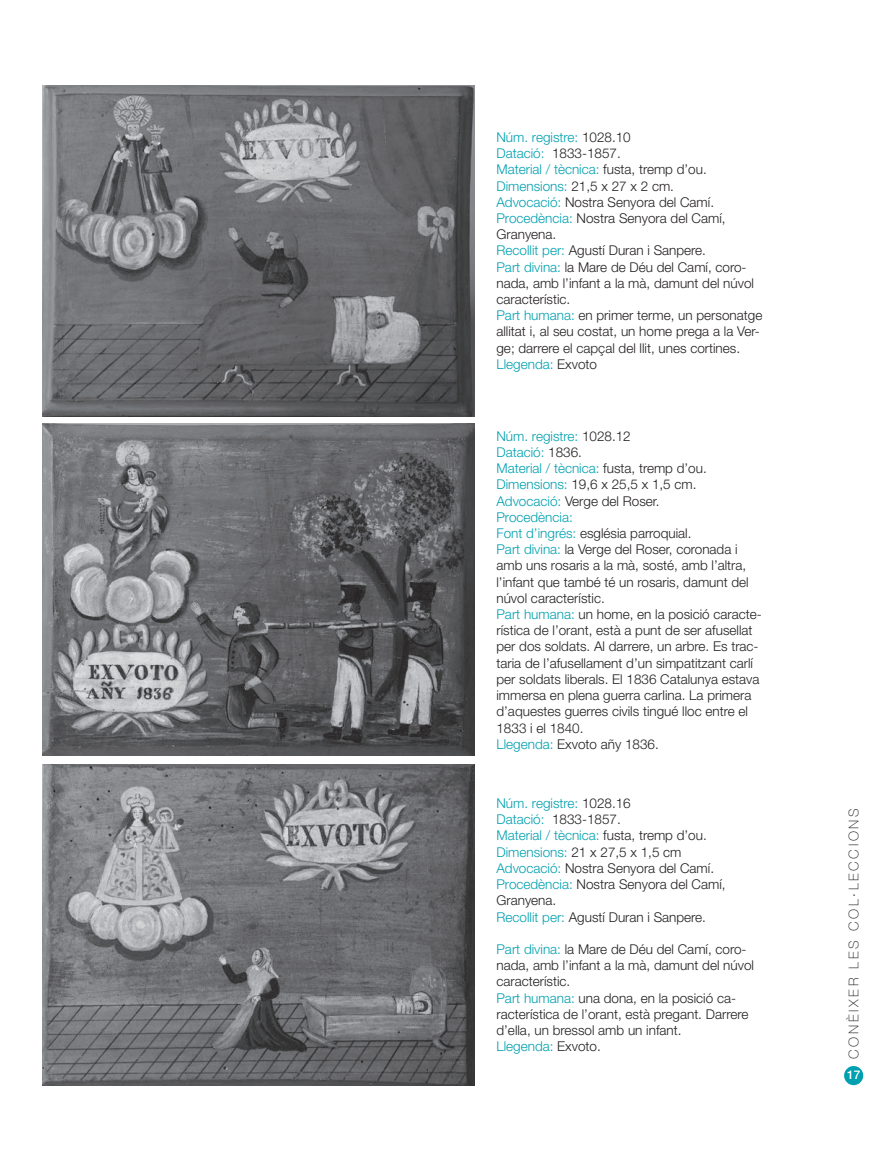
<style>
.page{position:relative;width:893px;height:1149px;background:#fff}
.page>*{position:absolute;margin:0;border:0;box-sizing:border-box;transform-origin:0 0}
.t1{font:300 13.5px/16.2px "Helvetica Neue LT Std";color:#231f20}
.t2{font:100 13.5px "Helvetica Neue LT Std";letter-spacing:.2em;color:#231f20}
.t3{font:500 12px "Helvetica Neue LT Std";color:#fff}
.s1{color:#00a0b0}
</style>
<div class="page">
<div style="left:844px;top:1065px;width:19px;height:19px;background:#00a0b0;border-radius:50%"></div>
<img style="left:43px;top:85px;width:432px;height:331px">
<img style="left:43px;top:424px;width:432px;height:331px">
<img style="left:43px;top:764px;width:432px;height:320px">
<p class="t1" style="left:496px;top:129px;width:267px"><span class="s1">Núm. registre:</span> 1028.10<br><span class="s1">Datació:</span> 1833-1857.<br><span class="s1">Material / tècnica:</span> fusta, tremp d’ou.<br><span class="s1">Dimensions:</span> 21,5 x 27 x 2 cm.<br><span class="s1">Advocació:</span> Nostra Senyora del Camí.<br><span class="s1">Procedència:</span> Nostra Senyora del Camí,<br>Granyena.<br><span class="s1">Recollit per:</span> Agustí Duran i Sanpere.<br><span class="s1">Part divina:</span> la Mare de Déu del Camí, coro&shy;nada, amb l’infant a la mà, damunt del núvol característic.<br><span class="s1">Part humana:</span> en primer terme, un personatge allitat i, al seu costat, un home prega a la Ver&shy;ge; darrere el capçal del llit, unes cortines.<br><span class="s1">Llegenda:</span> Exvoto</p>
<p class="t1" style="left:496px;top:427px;width:267px"><span class="s1">Núm. registre:</span> 1028.12<br><span class="s1">Datació:</span> 1836.<br><span class="s1">Material / tècnica:</span> fusta, tremp d’ou.<br><span class="s1">Dimensions:</span> 19,6 x 25,5 x 1,5 cm.<br><span class="s1">Advocació:</span> Verge del Roser.<br><span class="s1">Procedència:<br>Font d’ingrés:</span> església parroquial.<br><span class="s1">Part divina:</span> la Verge del Roser, coronada i amb uns rosaris a la mà, sosté, amb l’altra, l’infant que també té un rosaris, damunt del núvol característic.<br><span class="s1">Part humana:</span> un home, en la posició caracte&shy;rística de l’orant, està a punt de ser afusellat per dos soldats. Al darrere, un arbre. Es trac&shy;taria de l’afusellament d’un simpatitzant carlí per soldats liberals. El 1836 Catalunya estava immersa en plena guerra carlina. La primera d’aquestes guerres civils tingué lloc entre el 1833 i el 1840.<br><span class="s1">Llegenda:</span> Exvoto añy 1836.</p>
<p class="t1" style="left:496px;top:794px;width:231px"><span class="s1">Núm. registre:</span> 1028.16<br><span class="s1">Datació:</span> 1833-1857.<br><span class="s1">Material / tècnica:</span> fusta, tremp d’ou.<br><span class="s1">Dimensions:</span> 21 x 27,5 x 1,5 cm<br><span class="s1">Advocació:</span> Nostra Senyora del Camí.<br><span class="s1">Procedència:</span> Nostra Senyora del Camí,<br>Granyena.<br><span class="s1">Recollit per:</span> Agustí Duran i Sanpere.</p>
<p class="t1" style="left:496px;top:940px;width:259px"><span class="s1">Part divina:</span> la Mare de Déu del Camí, coro&shy;nada, amb l’infant a la mà, damunt del núvol característic.<br><span class="s1">Part humana:</span> una dona, en la posició ca&shy;racterística de l’orant, està pregant. Darrere d’ella, un bressol amb un infant.<br><span class="s1">Llegenda:</span> Exvoto.</p>
<p class="t2" style="left:846px;top:1058px;width:252px;rotate:-90deg">CONÈIXER LES COL·LECCIONS</p>
<p class="t3" style="left:847px;top:1067px;width:15px">17</p>
</div>
